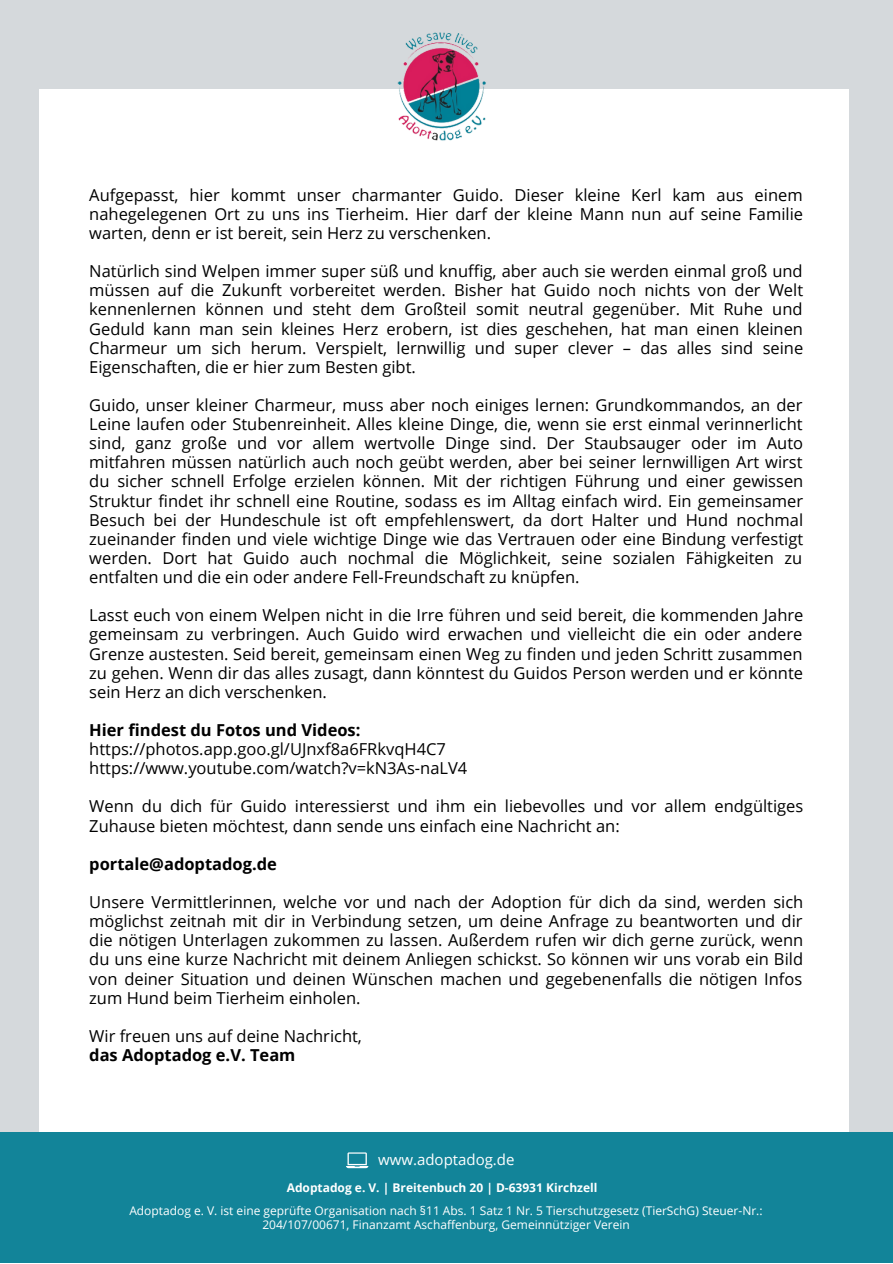
<style>
.page{position:relative;width:893px;height:1264px;background:#fff}
.page>*{position:absolute;margin:0;border:0;box-sizing:border-box;transform-origin:0 0}
.t1{font:16.5px/19px "Open Sans";color:#000;text-align:justify}
.t2{font:700 16.5px "Open Sans";color:#000}
.t3{font:15px "Open Sans";color:#fff}
.t4{font:12px/14px "Open Sans";color:#fff;text-align:center}
.t5{font:700 12px "Open Sans";color:#fff}
</style>
<div class="page">
<div style="left:0;top:0;width:892px;height:1262px;background:#d5d9dc"></div>
<div style="left:39px;top:89px;width:809px;height:1173px;background:#fff"></div>
<img style="left:397px;top:32px;width:89px;height:109px">
<div style="left:0;top:1131px;width:892px;height:131px;background:#128499"></div>
<svg style="left:346px;top:1152px;width:22px;height:16px"></svg>
<p class="t1" style="left:89px;top:185px;width:715px">Aufgepasst, hier kommt unser charmanter Guido. Dieser kleine Kerl kam aus einem nahegelegenen Ort zu uns ins Tierheim. Hier darf der kleine Mann nun auf seine Familie warten, denn er ist bereit, sein Herz zu verschenken.</p>
<p class="t1" style="left:89px;top:261px;width:715px">Natürlich sind Welpen immer super süß und knuffig, aber auch sie werden einmal groß und müssen auf die Zukunft vorbereitet werden. Bisher hat Guido noch nichts von der Welt kennenlernen können und steht dem Großteil somit neutral gegenüber. Mit Ruhe und Geduld kann man sein kleines Herz erobern, ist dies geschehen, hat man einen kleinen Charmeur um sich herum. Verspielt, lernwillig und super clever – das alles sind seine Eigenschaften, die er hier zum Besten gibt.</p>
<p class="t1" style="left:89px;top:395px;width:715px">Guido, unser kleiner Charmeur, muss aber noch einiges lernen: Grundkommandos, an der Leine laufen oder Stubenreinheit. Alles kleine Dinge, die, wenn sie erst einmal verinnerlicht sind, ganz große und vor allem wertvolle Dinge sind. Der Staubsauger oder im Auto mitfahren müssen natürlich auch noch geübt werden, aber bei seiner lernwilligen Art wirst du sicher schnell Erfolge erzielen können. Mit der richtigen Führung und einer gewissen Struktur findet ihr schnell eine Routine, sodass es im Alltag einfach wird. Ein gemeinsamer Besuch bei der Hundeschule ist oft empfehlenswert, da dort Halter und Hund nochmal zueinander finden und viele wichtige Dinge wie das Vertrauen oder eine Bindung verfestigt werden. Dort hat Guido auch nochmal die Möglichkeit, seine sozialen Fähigkeiten zu entfalten und die ein oder andere Fell-Freundschaft zu knüpfen.</p>
<p class="t1" style="left:89px;top:605px;width:715px">Lasst euch von einem Welpen nicht in die Irre führen und seid bereit, die kommenden Jahre gemeinsam zu verbringen. Auch Guido wird erwachen und vielleicht die ein oder andere Grenze austesten. Seid bereit, gemeinsam einen Weg zu finden und jeden Schritt zusammen zu gehen. Wenn dir das alles zusagt, dann könntest du Guidos Person werden und er könnte sein Herz an dich verschenken.</p>
<p class="t2" style="left:89px;top:718px;width:273px">Hier findest du Fotos und Videos:</p>
<p class="t1" style="left:89px;top:739px;width:379px">https://photos.app.goo.gl/UJnxf8a6FRkvqH4C7 https://www.youtube.com/watch?v=kN3As-naLV4</p>
<p class="t1" style="left:89px;top:796px;width:715px">Wenn du dich für Guido interessierst und ihm ein liebevolles und vor allem endgültiges<br>Zuhause bieten möchtest, dann sende uns einfach eine Nachricht an:</p>
<p class="t2" style="left:89px;top:852px;width:189px">portale@adoptadog.de</p>
<p class="t1" style="left:89px;top:892px;width:715px">Unsere Vermittlerinnen, welche vor und nach der Adoption für dich da sind, werden sich möglichst zeitnah mit dir in Verbindung setzen, um deine Anfrage zu beantworten und dir die nötigen Unterlagen zukommen zu lassen. Außerdem rufen wir dich gerne zurück, wenn du uns eine kurze Nachricht mit deinem Anliegen schickst. So können wir uns vorab ein Bild von deiner Situation und deinen Wünschen machen und gegebenenfalls die nötigen Infos zum Hund beim Tierheim einholen.</p>
<p class="t1" style="left:89px;top:1025px;width:274px">Wir freuen uns auf deine Nachricht,</p>
<p class="t2" style="left:89px;top:1043px;width:208px">das Adoptadog e.V. Team</p>
<p class="t3" style="left:378px;top:1149px;width:138px">www.adoptadog.de</p>
<p class="t5" style="left:287px;top:1179px;width:312px">Adoptadog e. V. | Breitenbuch 20 | D-63931 Kirchzell</p>
<p class="t4" style="left:129px;top:1202px;width:634px">Adoptadog e. V. ist eine geprüfte Organisation nach §11 Abs. 1 Satz 1 Nr. 5 Tierschutzgesetz (TierSchG) Steuer-Nr.:<br>204/107/00671, Finanzamt Aschaffenburg, Gemeinnütziger Verein</p>
</div>
